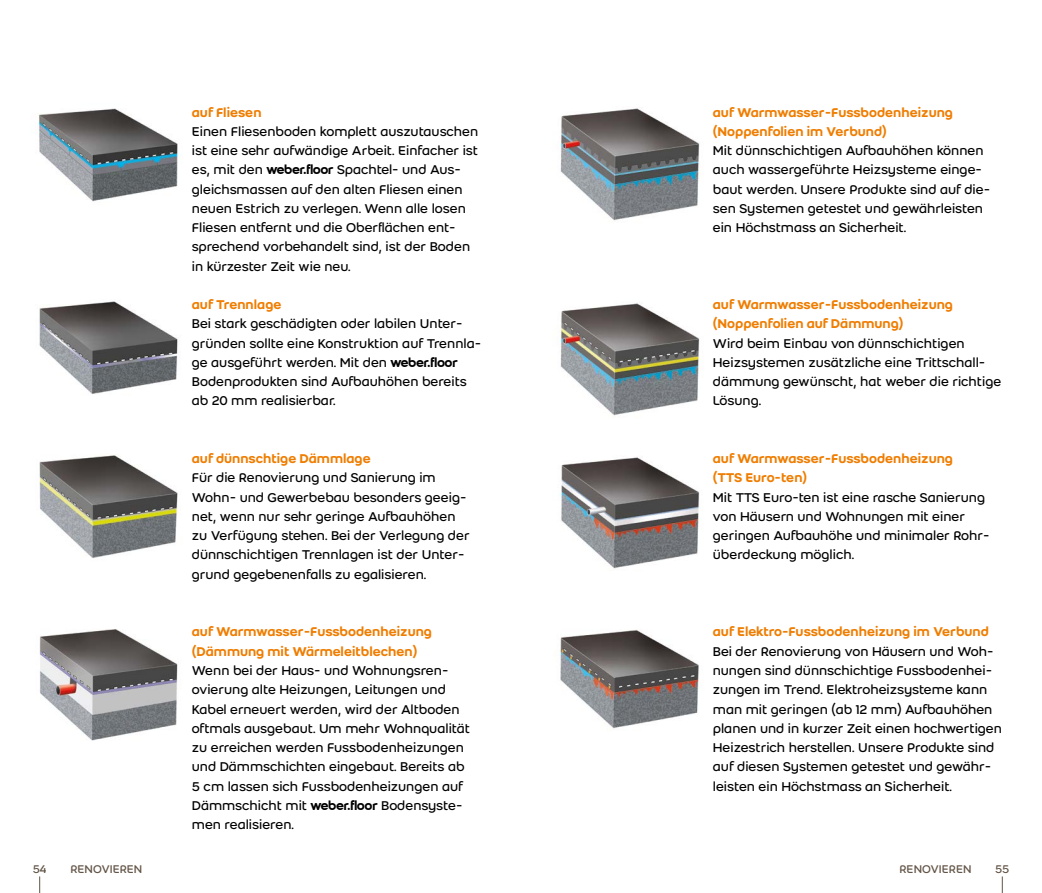
<style>
.page{position:relative;width:1042px;height:893px;background:#fff}
.page>*{position:absolute;margin:0;border:0;box-sizing:border-box;transform-origin:0 0}
.t1{font:14px/19.2px "Weber";color:#000}
.t2{font:500 14px/19.2px "Weber";color:#ef7d00}
.t3{font:12.25px "Weber";color:#625446}
.s1{font-family:"Weber Name"}
</style>
<div class="page">
<svg style="left:39px;top:876px;width:1px;height:17px"></svg>
<svg style="left:1002px;top:876px;width:1px;height:17px"></svg>
<img style="left:38px;top:108px;width:143px;height:94px">
<img style="left:560px;top:108px;width:141px;height:113px">
<img style="left:556px;top:303px;width:145px;height:113px">
<img style="left:560px;top:457px;width:140px;height:112px">
<img style="left:560px;top:630px;width:139px;height:99px">
<img style="left:39px;top:301px;width:139px;height:93px">
<img style="left:39px;top:455px;width:141px;height:103px">
<img style="left:39px;top:629px;width:139px;height:112px">
<p class="t2" style="left:192px;top:102px;width:71px">auf Fliesen</p>
<p class="t1" style="left:192px;top:122px;width:288px">Einen Fliesenboden komplett auszutauschen ist eine sehr aufwändige Arbeit. Einfacher ist es, mit den <span class="s1">WEBER.FLOOR</span> Spachtel- und Aus&shy;gleichsmassen auf den alten Fliesen einen neuen Estrich zu verlegen. Wenn alle losen Fliesen entfernt und die Oberflächen ent&shy;sprechend vorbehandelt sind, ist der Boden in kürzester Zeit wie neu.</p>
<p class="t2" style="left:192px;top:295px;width:91px">auf Trennlage</p>
<p class="t1" style="left:192px;top:314px;width:291px">Bei stark geschädigten oder labilen Unter&shy;gründen sollte eine Konstruktion auf Trennla&shy;ge ausgeführt werden. Mit den <span class="s1">WEBER.FLOOR </span>Bodenprodukten sind Aufbauhöhen bereits ab 20 mm realisierbar.</p>
<p class="t2" style="left:192px;top:449px;width:180px">auf dünnschtige Dämmlage</p>
<p class="t1" style="left:192px;top:468px;width:279px">Für die Renovierung und Sanierung im Wohn- und Gewerbebau besonders geeig&shy;net, wenn nur sehr geringe Aufbauhöhen zu Verfügung stehen. Bei der Verlegung der dünnschichtigen Trennlagen ist der Unter&shy;grund gegebenenfalls zu egalisieren.</p>
<p class="t2" style="left:192px;top:622px;width:242px">auf Warmwasser-Fussbodenheizung (Dämmung mit Wärmeleitblechen)</p>
<p class="t1" style="left:192px;top:661px;width:280px">Wenn bei der Haus- und Wohnungsren&shy;ovierung alte Heizungen, Leitungen und Kabel erneuert werden, wird der Altboden oftmals ausgebaut. Um mehr Wohnqualität zu erreichen werden Fussbodenheizungen und Dämmschichten eingebaut. Bereits ab 5 cm lassen sich Fussbodenheizungen auf Dämmschicht mit <span class="s1">WEBER.FLOOR</span> Bodensyste&shy;men realisieren.</p>
<p class="t2" style="left:713px;top:102px;width:242px">auf Warmwasser-Fussbodenheizung (Noppenfolien im Verbund)</p>
<p class="t1" style="left:713px;top:141px;width:279px">Mit dünnschichtigen Aufbauhöhen können auch wassergeführte Heizsysteme einge&shy;baut werden. Unsere Produkte sind auf die&shy;sen Systemen getestet und gewährleisten ein Höchstmass an Sicherheit.</p>
<p class="t2" style="left:713px;top:295px;width:242px">auf Warmwasser-Fussbodenheizung (Noppenfolien auf Dämmung)</p>
<p class="t1" style="left:713px;top:333px;width:290px">Wird beim Einbau von dünnschichtigen Heizsystemen zusätzliche eine Trittschall&shy;dämmung gewünscht, hat weber die richtige Lösung.</p>
<p class="t2" style="left:713px;top:449px;width:242px">auf Warmwasser-Fussbodenheizung (TTS Euro-ten)</p>
<p class="t1" style="left:713px;top:487px;width:278px">Mit TTS Euro-ten ist eine rasche Sanierung von Häusern und Wohnungen mit einer geringen Aufbauhöhe und minimaler Rohr&shy;überdeckung möglich.</p>
<p class="t2" style="left:713px;top:622px;width:278px">auf Elektro-Fussbodenheizung im Verbund</p>
<p class="t1" style="left:713px;top:641px;width:291px">Bei der Renovierung von Häusern und Woh&shy;nungen sind dünnschichtige Fussbodenhei&shy;zungen im Trend. Elektroheizsysteme kann man mit geringen (ab 12 mm) Aufbauhöhen planen und in kurzer Zeit einen hochwertigen Heizestrich herstellen. Unsere Produkte sind auf diesen Systemen getestet und gewähr&shy;leisten ein Höchstmass an Sicherheit.</p>
<p class="t3" style="left:71px;top:860px;width:73px">RENOVIEREN</p>
<p class="t3" style="left:899px;top:860px;width:73px">RENOVIEREN</p>
<p class="t3" style="left:33px;top:860px;width:15px">54</p>
<p class="t3" style="left:995px;top:860px;width:16px">55</p>
</div>
